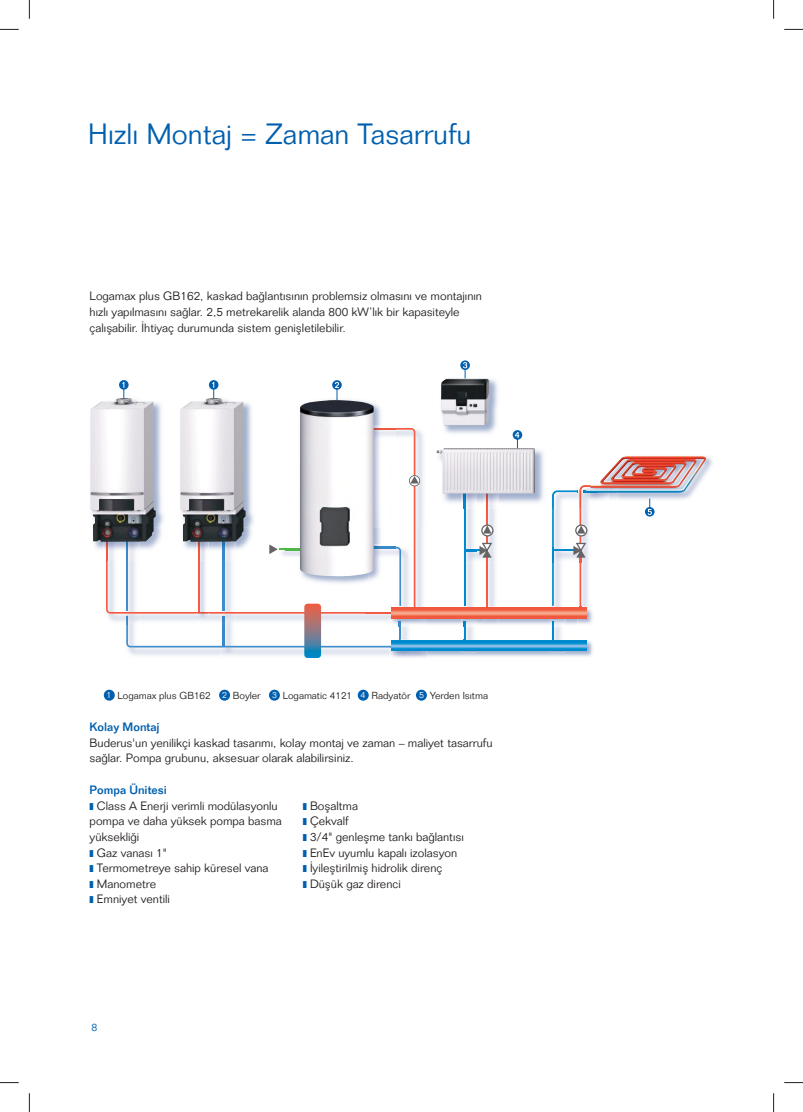
<style>
.page{position:relative;width:803px;height:1112px;background:#fff}
.page>*{position:absolute;margin:0;border:0;box-sizing:border-box;transform-origin:0 0}
.t1{font:300 28.75px "Folio Std";color:#005faf}
.t2{font:300 11.88px/15.6px "Folio Std";color:#241f1f}
.t3{font:500 11.88px "Folio Std";color:#005faf}
.t4{font:300 10.62px "Folio Std";color:#005faf}
.t5{font:300 10px "Folio Std";color:#241f1f}
.s1{font-size:8.88px;color:#fff}
</style>
<div class="page">
<div style="left:104px;top:689px;width:11px;height:11px;background:#005faf;border-radius:50%"></div>
<div style="left:219px;top:689px;width:11px;height:11px;background:#005faf;border-radius:50%"></div>
<div style="left:269px;top:689px;width:11px;height:11px;background:#005faf;border-radius:50%"></div>
<div style="left:358px;top:689px;width:11px;height:11px;background:#005faf;border-radius:50%"></div>
<div style="left:416px;top:689px;width:11px;height:11px;background:#005faf;border-radius:50%"></div>
<img style="left:333px;top:399px;width:48px;height:26px">
<img style="left:300px;top:400px;width:74px;height:28px">
<img style="left:444px;top:379px;width:54px;height:55px">
<img style="left:441px;top:378px;width:49px;height:47px">
<img style="left:214px;top:391px;width:38px;height:37px">
<img style="left:180px;top:398px;width:66px;height:30px">
<img style="left:93px;top:391px;width:69px;height:158px">
<img style="left:90px;top:398px;width:66px;height:143px">
<img style="left:477px;top:557px;width:7px;height:2px">
<img style="left:484px;top:508px;width:12px;height:98px">
<hr style="left:486px;top:485px;width:2px;height:128px;background:#f55b44">
<img style="left:463px;top:626px;width:11px;height:13px">
<hr style="left:552px;top:621px;width:2px;height:20px;background:#008ad0">
<img style="left:463px;top:508px;width:14px;height:98px">
<hr style="left:464px;top:484px;width:1px;height:122px;background:#008ad0">
<img style="left:600px;top:456px;width:113px;height:52px">
<img style="left:599px;top:483px;width:20px;height:25px">
<img style="left:608px;top:487px;width:1px;height:17px">
<img style="left:609px;top:456px;width:83px;height:15px">
<img style="left:427px;top:639px;width:166px;height:18px">
<svg style="left:427px;top:640px;width:160px;height:10px"></svg>
<img style="left:427px;top:606px;width:125px;height:20px">
<svg style="left:106px;top:428px;width:321px;height:230px"></svg>
<svg style="left:464px;top:621px;width:1px;height:20px"></svg>
<svg style="left:391px;top:607px;width:161px;height:11px"></svg>
<svg style="left:465px;top:542px;width:27px;height:15px"></svg>
<svg style="left:481px;top:524px;width:12px;height:12px"></svg>
<svg style="left:552px;top:485px;width:56px;height:141px"></svg>
<img style="left:442px;top:449px;width:114px;height:59px">
<img style="left:486px;top:493px;width:2px;height:15px">
<svg style="left:464px;top:493px;width:1px;height:15px"></svg>
<img style="left:550px;top:488px;width:6px;height:20px">
<img style="left:552px;top:490px;width:4px;height:18px">
<img style="left:436px;top:448px;width:99px;height:45px">
<svg style="left:119px;top:380px;width:10px;height:9px"></svg>
<svg style="left:122px;top:382px;width:2px;height:16px"></svg>
<svg style="left:209px;top:380px;width:9px;height:9px"></svg>
<svg style="left:212px;top:382px;width:2px;height:16px"></svg>
<div style="left:332px;top:380px;width:10px;height:9px;background:#005faf;border-radius:50%"></div>
<svg style="left:335px;top:382px;width:4px;height:18px"></svg>
<svg style="left:460px;top:360px;width:10px;height:10px"></svg>
<svg style="left:463px;top:362px;width:4px;height:16px"></svg>
<div style="left:645px;top:507px;width:9px;height:9px;background:#005faf;border-radius:50%"></div>
<svg style="left:648px;top:498px;width:4px;height:17px"></svg>
<svg style="left:513px;top:430px;width:9px;height:9px"></svg>
<svg style="left:515px;top:432px;width:4px;height:16px"></svg>
<svg style="left:0;top:29px;width:19px;height:1px"></svg>
<svg style="left:784px;top:29px;width:19px;height:1px"></svg>
<svg style="left:0;top:1082px;width:19px;height:1px"></svg>
<svg style="left:784px;top:1082px;width:19px;height:1px"></svg>
<svg style="left:29px;top:0;width:1px;height:19px"></svg>
<svg style="left:29px;top:1093px;width:1px;height:18px"></svg>
<svg style="left:773px;top:0;width:1px;height:19px"></svg>
<svg style="left:773px;top:1093px;width:1px;height:18px"></svg>
<h1 class="t1" style="left:88px;top:117px;width:385px">Hızlı Montaj = Zaman Tasarrufu</h1>
<p class="t2" style="left:90px;top:288px;width:394px">Logamax plus GB162, kaskad bağlantısının problemsiz olmasını ve montajının hızlı yapılmasını sağlar. 2,5 metrekarelik alanda 800 kW’lık bir kapasiteyle çalışabilir. İhtiyaç durumunda sistem genişletilebilir.</p>
<p class="t5" style="left:107px;top:689px;width:383px"><sup>1</sup> Logamax plus GB162 <sup>2</sup> Boyler <span class="s1">3</span> Logamatic 4121 <sup>4</sup> Radyatör <span class="s1">5</span> Yerden Isıtma</p>
<p class="t3" style="left:90px;top:719px;width:71px">Kolay Montaj</p>
<p class="t2" style="left:90px;top:734px;width:404px">Buderus'un yenilikçi kaskad tasarımı, kolay montaj ve zaman – maliyet tasarrufu sağlar. Pompa grubunu, aksesuar olarak alabilirsiniz.</p>
<p class="t3" style="left:90px;top:782px;width:79px">Pompa Ünitesi</p>
<p class="t2" style="left:97px;top:797px;width:182px">Class A Enerji verimli modülasyonlu</p>
<p class="t2" style="left:90px;top:813px;width:194px">pompa ve daha yüksek pompa basma</p>
<p class="t2" style="left:90px;top:828px;width:51px">yüksekliği</p>
<p class="t2" style="left:97px;top:844px;width:71px">Gaz vanası 1"</p>
<p class="t2" style="left:97px;top:860px;width:173px">Termometreye sahip küresel vana</p>
<p class="t2" style="left:97px;top:875px;width:61px">Manometre</p>
<p class="t2" style="left:97px;top:891px;width:75px">Emniyet ventili</p>
<p class="t2" style="left:310px;top:797px;width:155px">Boşaltma<br>Çekvalf<br>3/4" genleşme tankı bağlantısı<br>EnEv uyumlu kapalı izolasyon<br>İyileştirilmiş hidrolik direnç<br>Düşük gaz direnci</p>
<p class="t4" style="left:91px;top:1020px;width:7px">8</p>
</div>
